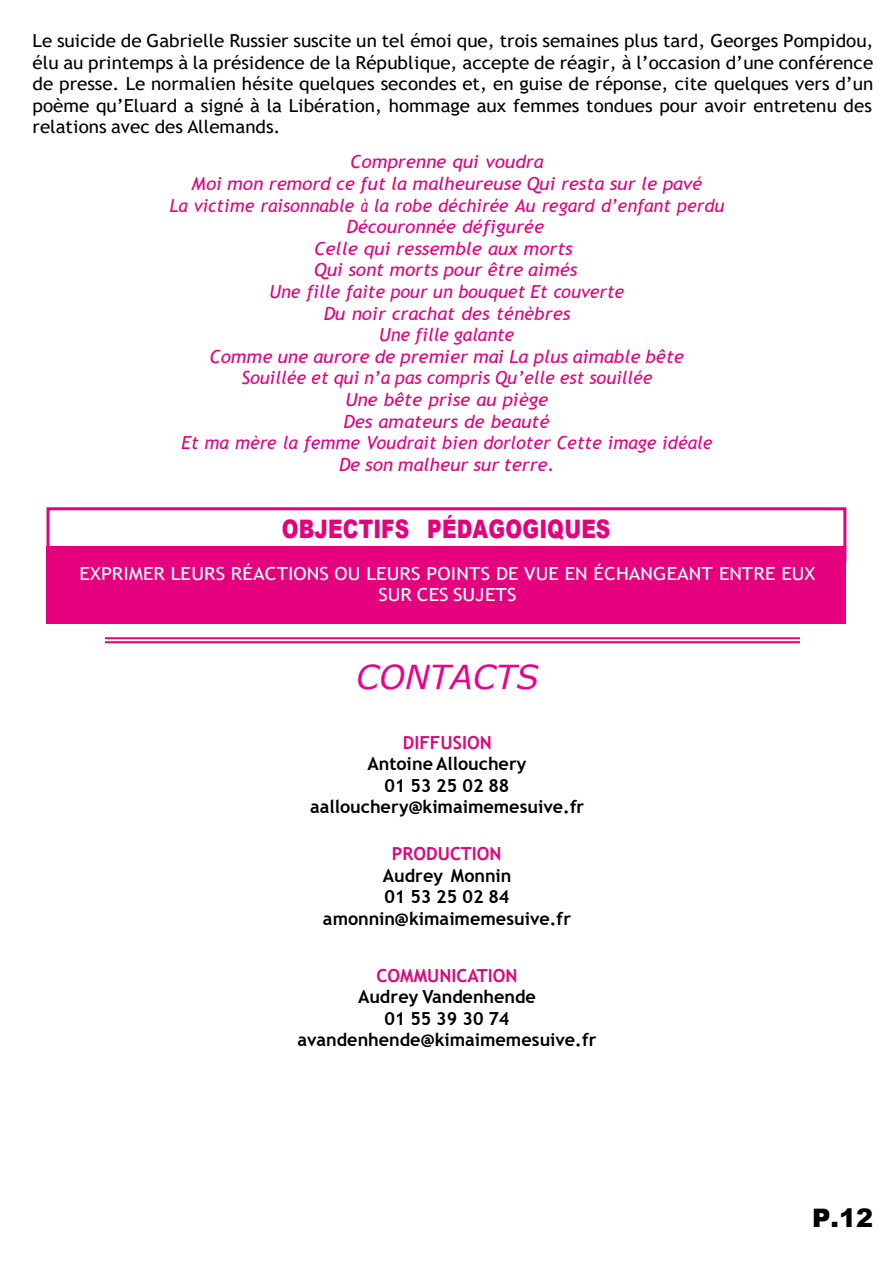
<style>
.page{position:relative;width:894px;height:1263px;background:#fff}
.page>*{position:absolute;margin:0;border:0;box-sizing:border-box;transform-origin:0 0}
.t1{font:italic 33px "Verdana";color:#ed008c}
.t2{font:900 25.5px "Arial";letter-spacing:.005em;color:#e5007d;scale:.79 1}
.t3{font:900 25.5px "Arial";color:#000}
.t4{font:italic 18px/21.6px "Trebuchet MS";color:#e5007d;text-align:center;scale:1.05 1}
.t5{font:18px/21.5px "Trebuchet MS";color:#000;text-align:justify;scale:1.05 1}
.t6{font:700 18px/21.6px "Trebuchet MS";letter-spacing:-.005em;color:#000;text-align:center}
.t7{font:18px/21.8px "Trebuchet MS";color:#fff;text-align:center;scale:1.09 1}
.t8{font:700 18px "Trebuchet MS";color:#e00679}
</style>
<div class="page">
<div style="left:47px;top:546px;width:799px;height:77px;background:#e5007d"></div>
<div style="left:47px;top:507px;width:799px;height:55px;border:3px solid #e5007d"></div>
<hr style="left:105px;top:637px;width:694px;height:2px;background:#e5007d">
<hr style="left:105px;top:641px;width:694px;height:2px;background:#e5007d">
<p class="t5" style="left:33px;top:31px;width:802px">Le suicide de Gabrielle Russier suscite un tel émoi que, trois semaines plus tard, Georges Pompidou, élu au printemps à la présidence de la République, accepte de réagir, à l’occasion d’une conférence de presse. Le normalien hésite quelques secondes et, en guise de réponse, cite quelques vers d’un poème qu’Eluard a signé à la Libération, hommage aux femmes tondues pour avoir entretenu des relations avec des Allemands.</p>
<p class="t4" style="left:169px;top:153px;width:530px">Comprenne qui voudra<br>Moi mon remord ce fut la malheureuse Qui resta sur le pavé<br>La victime raisonnable à la robe déchirée Au regard d’enfant perdu Découronnée défigurée<br>Celle qui ressemble aux morts<br>Qui sont morts pour être aimés<br>Une fille faite pour un bouquet Et couverte<br>Du noir crachat des ténèbres<br>Une fille galante<br>Comme une aurore de premier mai La plus aimable bête<br>Souillée et qui n’a pas compris Qu’elle est souillée<br>Une bête prise au piège<br>Des amateurs de beauté<br>Et ma mère la femme Voudrait bien dorloter Cette image idéale De son malheur sur terre.</p>
<h2 class="t2" style="left:282px;top:515px;width:417px">OBJECTIFS PÉDAGOGIQUES</h2>
<p class="t7" style="left:80px;top:563px;width:676px">EXPRIMER LEURS RÉACTIONS OU LEURS POINTS DE VUE EN ÉCHANGEANT ENTRE EUX<br>SUR CES SUJETS</p>
<h1 class="t1" style="left:356px;top:658px;width:184px">CONTACTS</h1>
<p class="t8" style="left:403px;top:735px;width:90px">DIFFUSION</p>
<p class="t6" style="left:310px;top:755px;width:275px">Antoine Allouchery<br>01 53 25 02 88 aallouchery@kimaimemesuive.fr</p>
<p class="t8" style="left:392px;top:847px;width:111px">PRODUCTION</p>
<p class="t6" style="left:323px;top:866px;width:249px">Audrey Monnin<br>01 53 25 02 84 amonnin@kimaimemesuive.fr</p>
<p class="t8" style="left:376px;top:968px;width:142px">COMMUNICATION</p>
<p class="t6" style="left:297px;top:987px;width:300px">Audrey Vandenhende<br>01 55 39 30 74 avandenhende@kimaimemesuive.fr</p>
<h2 class="t3" style="left:811px;top:1203px;width:62px">P.12</h2>
</div>
